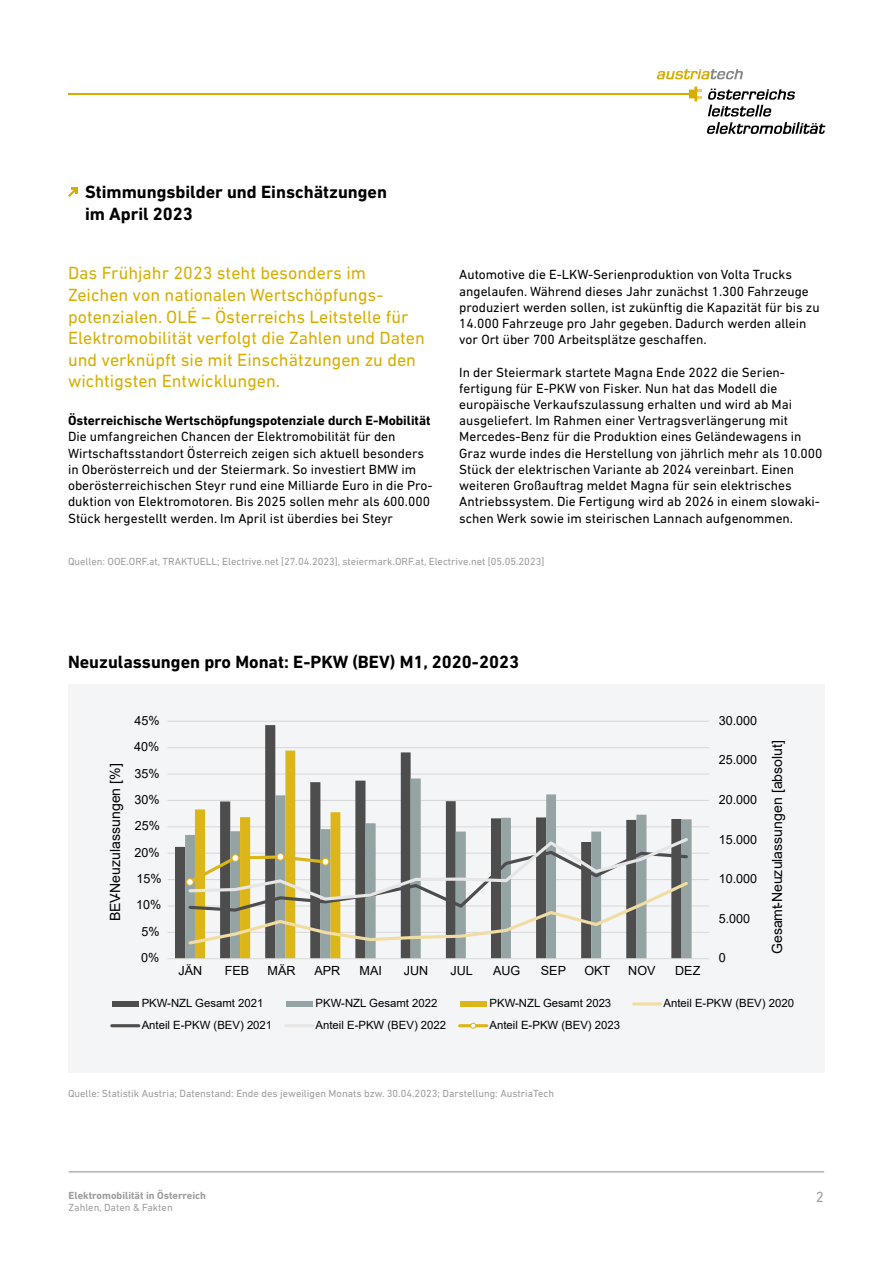
<style>
.page{position:relative;width:893px;height:1263px;background:#fff}
.page>*{position:absolute;margin:0;border:0;box-sizing:border-box;transform-origin:0 0}
.P_Lead{font:18px/21.6px "DIN Next LT Pro";color:#d7ae00}
.H2{font:700 18px/21.6px "DIN Next LT Pro";color:#000}
.t1{font:15px "DIN Next LT Pro";color:#9d9d9c}
.t2{font:14.1px "Arial";color:#000}
.P_Body{font:13.5px/16.2px "DIN Next LT Pro";color:#000}
.H3{font:700 13.5px "DIN Next LT Pro";color:#000}
.t3{font:12.6px "Arial";color:#000}
.t4{font:11.4px "Arial";color:#000}
.P_Quelle{font:10.5px "DIN Next LT Pro";color:#9d9d9c}
.t5{font:700 10.5px "DIN Next LT Pro";color:#9d9d9c}
</style>
<div class="page">
<div style="left:68px;top:684px;width:757px;height:389px;background:#f4f5f6"></div>
<hr style="left:167px;top:932px;width:542px;height:1px;background:#d9d9d9">
<hr style="left:167px;top:905px;width:542px;height:1px;background:#d9d9d9">
<hr style="left:167px;top:879px;width:542px;height:1px;background:#d9d9d9">
<hr style="left:167px;top:853px;width:542px;height:1px;background:#d9d9d9">
<hr style="left:167px;top:826px;width:542px;height:1px;background:#d9d9d9">
<hr style="left:167px;top:800px;width:542px;height:1px;background:#d9d9d9">
<hr style="left:167px;top:773px;width:542px;height:1px;background:#d9d9d9">
<hr style="left:167px;top:747px;width:542px;height:1px;background:#d9d9d9">
<hr style="left:167px;top:721px;width:542px;height:1px;background:#d9d9d9">
<svg style="left:175px;top:725px;width:101px;height:233px"></svg>
<hr style="left:167px;top:958px;width:542px;height:1px;background:#d9d9d9">
<svg style="left:186px;top:750px;width:505px;height:209px"></svg>
<div style="left:186px;top:878px;width:8px;height:8px;border:1px solid #dcb619;border-radius:50%"></div>
<div style="left:232px;top:855px;width:7px;height:6px;background:#fff;border-radius:50%"></div>
<div style="left:231px;top:854px;width:8px;height:8px;border:1px solid #dcb619;border-radius:50%"></div>
<div style="left:277px;top:853px;width:7px;height:7px;background:#fff;border-radius:50%"></div>
<div style="left:276px;top:853px;width:8px;height:8px;border:1px solid #dcb619;border-radius:50%"></div>
<div style="left:322px;top:858px;width:7px;height:7px;background:#fff;border-radius:50%"></div>
<div style="left:322px;top:858px;width:7px;height:8px;border:1px solid #dcb619;border-radius:50%"></div>
<div style="left:112px;top:1001px;width:27px;height:6px;background:#4c4d4c"></div>
<div style="left:286px;top:1001px;width:27px;height:6px;background:#94a3a3"></div>
<div style="left:460px;top:1001px;width:27px;height:6px;background:#dcb619"></div>
<hr style="left:634px;top:1002px;width:27px;height:3px;background:#f1dda4">
<hr style="left:112px;top:1024px;width:27px;height:3px;background:#4c4d4c">
<hr style="left:286px;top:1024px;width:27px;height:3px;background:#e7e6e6">
<hr style="left:460px;top:1024px;width:27px;height:3px;background:#dcb619">
<svg style="left:470px;top:1023px;width:6px;height:6px"></svg>
<svg style="left:68px;top:187px;width:10px;height:10px"></svg>
<hr style="left:69px;top:93px;width:620px;height:2px;background:#d7ae00">
<svg style="left:656px;top:69px;width:87px;height:10px"></svg>
<svg style="left:689px;top:87px;width:136px;height:47px"></svg>
<hr style="left:69px;top:1171px;width:755px;height:1px;background:#878787">
<h2 class="H2" style="left:85px;top:181px;width:303px">Stimmungsbilder und Einschätzungen im April 2023</h2>
<p class="P_Lead" style="left:68px;top:262px;width:358px">Das Frühjahr 2023 steht besonders im Zeichen von nationalen Wertschöpfungs&shy;potenzialen. OLÉ – Österreichs Leitstelle für Elektromobilität verfolgt die Zahlen und Daten und verknüpft sie mit Einschätzungen zu den wichtigsten Entwicklungen.</p>
<h3 class="H3" style="left:68px;top:413px;width:364px">Österreichische Wertschöpfungspotenziale durch E-Mobilität</h3>
<p class="P_Body" style="left:68px;top:429px;width:366px">Die umfangreichen Chancen der Elektromobilität für den Wirtschaftsstandort Österreich zeigen sich aktuell besonders in Oberösterreich und der Steiermark. So investiert BMW im oberösterreichischen Steyr rund eine Milliarde Euro in die Pro&shy;duktion von Elektromotoren. Bis 2025 sollen mehr als 600.000<br>Stück hergestellt werden. Im April ist überdies bei Steyr</p>
<p class="P_Body" style="left:459px;top:267px;width:362px">Automotive die E-LKW-Serienproduktion von Volta Trucks angelaufen. Während dieses Jahr zunächst 1.300 Fahrzeuge produziert werden sollen, ist zukünftig die Kapazität für bis zu 14.000 Fahrzeuge pro Jahr gegeben. Dadurch werden allein vor Ort über 700 Arbeitsplätze geschaffen.</p>
<p class="P_Body" style="left:459px;top:364px;width:365px">In der Steiermark startete Magna Ende 2022 die Serien&shy;fertigung für E-PKW von Fisker. Nun hat das Modell die europäische Verkaufszulassung erhalten und wird ab Mai ausgeliefert. Im Rahmen einer Vertragsverlängerung mit Mercedes-Benz für die Produktion eines Geländewagens in Graz wurde indes die Herstellung von jährlich mehr als 10.000<br>Stück der elektrischen Variante ab 2024 vereinbart. Einen weiteren Großauftrag meldet Magna für sein elektrisches Antriebssystem. Die Fertigung wird ab 2026 in einem slowaki&shy;schen Werk sowie im steirischen Lannach aufgenommen.</p>
<p class="P_Quelle" style="left:68px;top:555px;width:478px">Quellen: OOE.ORF.at, TRAKTUELL; Electrive.net [27.04.2023], steiermark.ORF.at, Electrive.net [05.05.2023]</p>
<h2 class="H2" style="left:68px;top:651px;width:452px">Neuzulassungen pro Monat: E-PKW (BEV) M1, 2020-2023</h2>
<p class="t3" style="left:134px;top:712px;width:27px">45%</p>
<p class="t2" style="left:105px;top:921px;width:159px;rotate:-90deg">BEV-Neuzulassungen [%]</p>
<p class="t3" style="left:134px;top:738px;width:27px">40%</p>
<p class="t3" style="left:135px;top:764px;width:27px">35%</p>
<p class="t3" style="left:134px;top:791px;width:27px">30%</p>
<p class="t3" style="left:135px;top:817px;width:27px">25%</p>
<p class="t3" style="left:135px;top:843px;width:27px">20%</p>
<p class="t3" style="left:136px;top:870px;width:27px">15%</p>
<p class="t3" style="left:136px;top:896px;width:27px">10%</p>
<p class="t3" style="left:142px;top:923px;width:20px">5%</p>
<p class="t3" style="left:141px;top:949px;width:20px">0%</p>
<p class="t3" style="left:178px;top:962px;width:25px">JÄN</p>
<p class="t3" style="left:225px;top:962px;width:26px">FEB</p>
<p class="t3" style="left:268px;top:962px;width:29px">MÄR</p>
<p class="t3" style="left:314px;top:962px;width:27px">APR</p>
<p class="t3" style="left:360px;top:962px;width:24px">MAI</p>
<p class="t3" style="left:404px;top:962px;width:26px">JUN</p>
<p class="t3" style="left:450px;top:962px;width:24px">JUL</p>
<p class="t3" style="left:493px;top:962px;width:29px">AUG</p>
<p class="t3" style="left:541px;top:962px;width:27px">SEP</p>
<p class="t3" style="left:584px;top:962px;width:27px">OKT</p>
<p class="t3" style="left:628px;top:962px;width:29px">NOV</p>
<p class="t3" style="left:675px;top:962px;width:27px">DEZ</p>
<p class="t3" style="left:719px;top:712px;width:40px">30.000</p>
<p class="t3" style="left:719px;top:751px;width:40px">25.000</p>
<p class="t3" style="left:719px;top:791px;width:40px">20.000</p>
<p class="t3" style="left:719px;top:830px;width:40px">15.000</p>
<p class="t3" style="left:719px;top:870px;width:40px">10.000</p>
<p class="t3" style="left:719px;top:909px;width:33px">5.000</p>
<p class="t3" style="left:719px;top:949px;width:8px">0</p>
<p class="t2" style="left:767px;top:954px;width:216px;rotate:-90deg">Gesamt-Neuzulassungen [absolut]</p>
<p class="t4" style="left:142px;top:995px;width:123px">PKW-NZL Gesamt 2021</p>
<p class="t4" style="left:316px;top:995px;width:123px">PKW-NZL Gesamt 2022</p>
<p class="t4" style="left:490px;top:995px;width:123px">PKW-NZL Gesamt 2023</p>
<p class="t4" style="left:663px;top:995px;width:132px">Anteil E-PKW (BEV) 2020</p>
<p class="t4" style="left:142px;top:1017px;width:132px">Anteil E-PKW (BEV) 2021</p>
<p class="t4" style="left:316px;top:1017px;width:132px">Anteil E-PKW (BEV) 2022</p>
<p class="t4" style="left:490px;top:1017px;width:132px">Anteil E-PKW (BEV) 2023</p>
<p class="P_Quelle" style="left:68px;top:1088px;width:488px">Quelle: Statistik Austria; Datenstand: Ende des jeweiligen Monats bzw. 30.04.2023; Darstellung: AustriaTech</p>
<p class="t5" style="left:69px;top:1189px;width:139px">Elektromobilität in Österreich</p>
<p class="t1" style="left:816px;top:1188px;width:10px">2</p>
<p class="P_Quelle" style="left:69px;top:1201px;width:106px">Zahlen, Daten &amp; Fakten</p>
</div>
